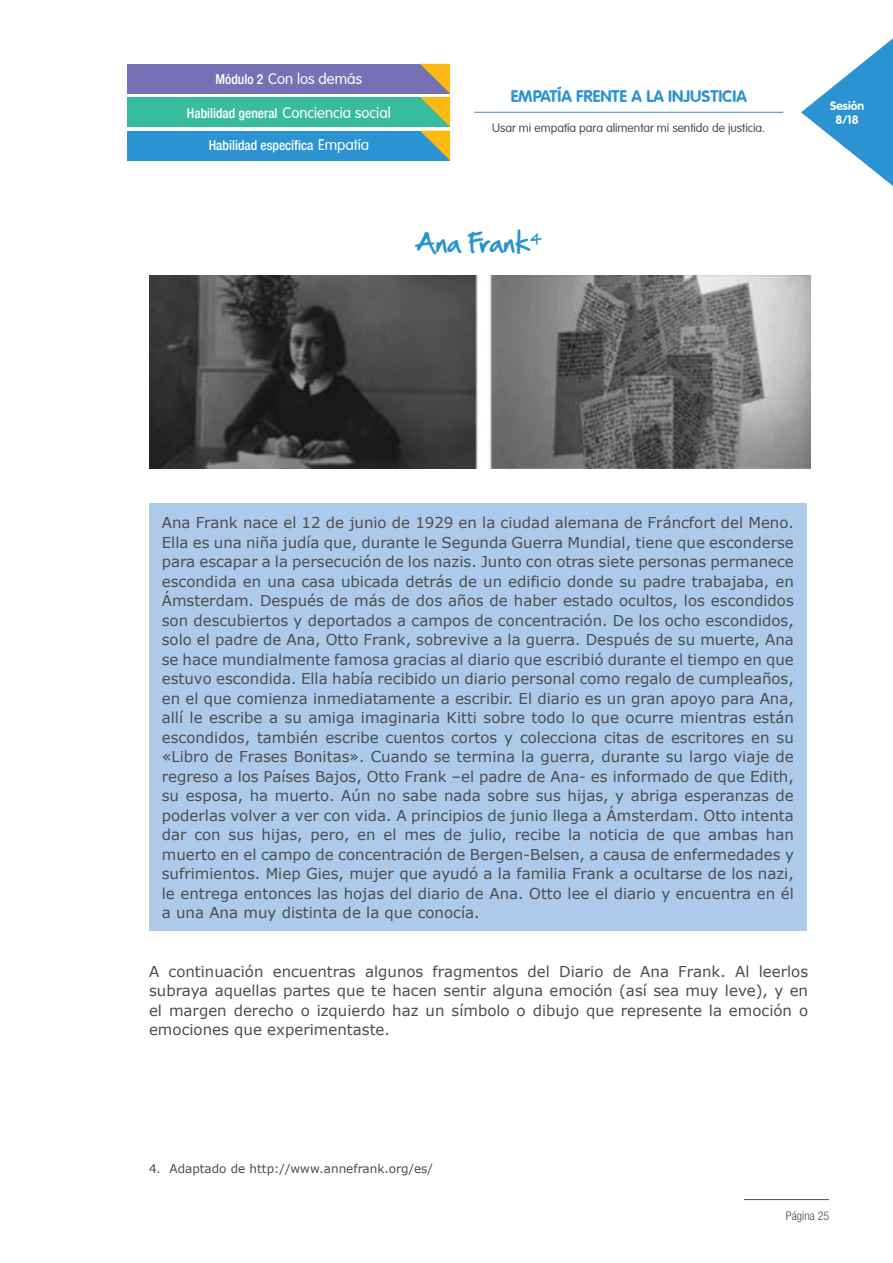
<style>
.page{position:relative;width:893px;height:1263px;background:#fff}
.page>*{position:absolute;margin:0;border:0;box-sizing:border-box;transform-origin:0 0}
.t1{font:22.5px "Hand Of Sean";color:#2b93d1}
.t2{font:700 16.5px "VAG Rounded";color:#2b93d1}
.t3{font:15px/19.5px "Verdana";color:#4d4d4f;text-align:justify}
.t4{font:300 15px "VAG Rounded";color:#fff}
.t5{font:500 condensed 13.5px "Helvetica Neue";color:#fff}
.t6{font:300 12px "VAG Rounded";color:#4d4d4f}
.t7{font:12px "Verdana";color:#4d4d4f}
.t8{font:700 12px/13.5px "VAG Rounded";color:#fff;text-align:center}
.t9{font:300 condensed 12px "Helvetica Neue";color:#4d4d4f}
.s1{font-family:"Helvetica Neue";font-weight:500;font-stretch:condensed;font-size:13.5px}
.s2{font-family:"VAG Rounded";font-weight:300;font-stretch:normal;font-size:15px}
</style>
<div class="page">
<svg style="left:801px;top:38px;width:92px;height:148px"></svg>
<hr style="left:474px;top:112px;width:309px;height:1px;background:#2b93d1">
<div style="left:128px;top:64px;width:322px;height:30px;background:#7670b4"></div>
<div style="left:128px;top:97px;width:322px;height:30px;background:#39bb9d"></div>
<div style="left:128px;top:131px;width:322px;height:29px;background:#2b93d1"></div>
<svg style="left:420px;top:64px;width:30px;height:96px"></svg>
<hr style="left:744px;top:1199px;width:85px;height:1px;background:#4d4d4f">
<div style="left:149px;top:504px;width:658px;height:427px;background:#adcaea"></div>
<img style="left:149px;top:276px;width:661px;height:193px">
<p class="t4" style="left:215px;top:70px;width:148px"><span class="s1">Módulo 2</span> Con los demás</p>
<p class="t5" style="left:187px;top:105px;width:205px">Habilidad general <span class="s2">Conciencia social</span></p>
<p class="t5" style="left:209px;top:137px;width:162px">Habilidad específica <span class="s2">Empatía</span></p>
<p class="t2" style="left:511px;top:87px;width:238px">EMPATÍA FRENTE A LA INJUSTICIA</p>
<p class="t6" style="left:492px;top:121px;width:275px">Usar mi empatía para alimentar mi sentido de justicia.</p>
<h1 class="t1" style="left:414px;top:223px;width:130px">Ana Frank<sup>4</sup></h1>
<p class="t8" style="left:830px;top:99px;width:36px">Sesión<br>8/18</p>
<p class="t3" style="left:162px;top:513px;width:634px">Ana Frank nace el 12 de junio de 1929 en la ciudad alemana de Fráncfort del Meno.<br>Ella es una niña judía que, durante le Segunda Guerra Mundial, tiene que esconderse para escapar a la persecución de los nazis. Junto con otras siete personas permanece escondida en una casa ubicada detrás de un edificio donde su padre trabajaba, en Ámsterdam. Después de más de dos años de haber estado ocultos, los escondidos son descubiertos y deportados a campos de concentración. De los ocho escondidos, solo el padre de Ana, Otto Frank, sobrevive a la guerra. Después de su muerte, Ana se hace mundialmente famosa gracias al diario que escribió durante el tiempo en que estuvo escondida. Ella había recibido un diario personal como regalo de cumpleaños, en el que comienza inmediatamente a escribir. El diario es un gran apoyo para Ana, allí le escribe a su amiga imaginaria Kitti sobre todo lo que ocurre mientras están escondidos, también escribe cuentos cortos y colecciona citas de escritores en su «Libro de Frases Bonitas». Cuando se termina la guerra, durante su largo viaje de regreso a los Países Bajos, Otto Frank –el padre de Ana- es informado de que Edith, su esposa, ha muerto. Aún no sabe nada sobre sus hijas, y abriga esperanzas de poderlas volver a ver con vida. A principios de junio llega a Ámsterdam. Otto intenta dar con sus hijas, pero, en el mes de julio, recibe la noticia de que ambas han muerto en el campo de concentración de Bergen-Belsen, a causa de enfermedades y sufrimientos. Miep Gies, mujer que ayudó a la familia Frank a ocultarse de los nazi, le entrega entonces las hojas del diario de Ana. Otto lee el diario y encuentra en él a una Ana muy distinta de la que conocía.</p>
<p class="t3" style="left:149px;top:961px;width:661px">A continuación encuentras algunos fragmentos del Diario de Ana Frank. Al leerlos subraya aquellas partes que te hacen sentir alguna emoción (así sea muy leve), y en el margen derecho o izquierdo haz un símbolo o dibujo que represente la emoción o emociones que experimentaste.</p>
<p class="t7" style="left:149px;top:1160px;width:285px">4. Adaptado de http://www.annefrank.org/es/</p>
<p class="t9" style="left:786px;top:1209px;width:45px">Página 25</p>
</div>
